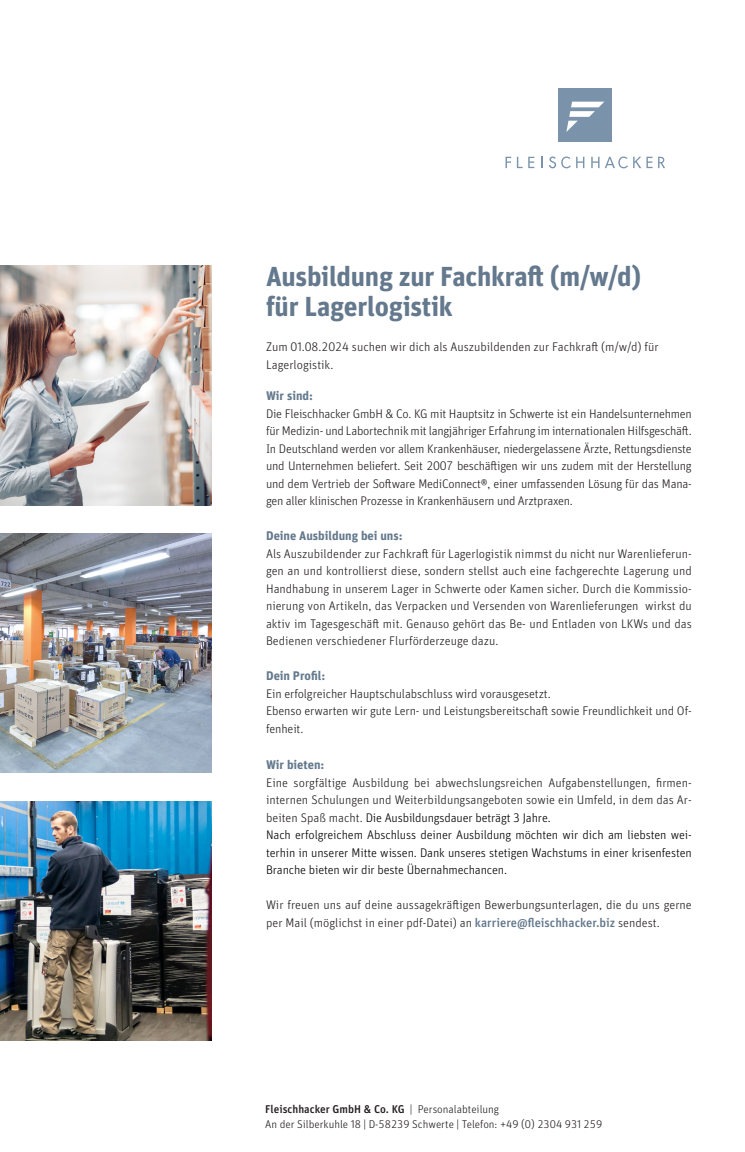
<style>
.page{position:relative;width:745px;height:1152px;background:#fff}
.page>*{position:absolute;margin:0;border:0;box-sizing:border-box;transform-origin:0 0}
.t1{font:700 27.5px/30px "Unit Pro";letter-spacing:-.01em;color:#64798d}
.t2{font:300 12.5px/17.5px "Unit Pro";color:#231f20}
.t3{font:300 12.5px/17.5px "Unit Pro";letter-spacing:-.01em;color:#000}
.t4{font:700 12.5px "Unit Pro";color:#64798d}
.t5{font:300 11.25px/15px "Unit Pro";color:#231f20}
.s1{color:#231f20}
.s2{font-weight:500;color:#64798d}
.s3{font-weight:500}
</style>
<div class="page">
<svg style="left:549px;top:156px;width:6px;height:12px"></svg>
<svg style="left:505px;top:157px;width:17px;height:11px"></svg>
<svg style="left:528px;top:157px;width:6px;height:11px"></svg>
<svg style="left:561px;top:156px;width:23px;height:12px"></svg>
<svg style="left:591px;top:156px;width:73px;height:12px"></svg>
<div style="left:558px;top:88px;width:53px;height:53px;background:#7a93aa"></div>
<svg style="left:566px;top:102px;width:38px;height:30px"></svg>
<img style="left:0;top:801px;width:211px;height:239px">
<img style="left:0;top:533px;width:211px;height:239px">
<img style="left:0;top:266px;width:211px;height:239px">
<h1 class="t1" style="left:266px;top:260px;width:376px">Ausbildung zur Fachkraft (m/w/d) für Lagerlogistik</h1>
<p class="t2" style="left:266px;top:338px;width:394px">Zum 01.08.2024 suchen wir dich als Auszubildenden zur Fachkraft (m/w/d) für<br>Lagerlogistik.</p>
<p class="t4" style="left:266px;top:387px;width:49px">Wir sind:</p>
<p class="t2" style="left:266px;top:404px;width:427px;text-align:justify">Die Fleischhacker GmbH &amp; Co. KG mit Hauptsitz in Schwerte ist ein Handelsunternehmen für Medizin- und Labortechnik mit langjähriger Erfahrung im internationalen Hilfsgeschäft.<br>In Deutschland werden vor allem Krankenhäuser, niedergelassene Ärzte, Rettungsdienste und Unternehmen beliefert. Seit 2007 beschäftigen wir uns zudem mit der Herstellung und dem Vertrieb der Software MediConnect®, einer umfassenden Lösung für das Mana&shy;gen aller klinischen Prozesse in Krankenhäusern und Arztpraxen.</p>
<p class="t4" style="left:266px;top:527px;width:138px">Deine Ausbildung bei uns:</p>
<p class="t2" style="left:266px;top:544px;width:427px;text-align:justify">Als Auszubildender zur Fachkraft für Lagerlogistik nimmst du nicht nur Warenlieferun&shy;gen an und kontrollierst diese, sondern stellst auch eine fachgerechte Lagerung und Handhabung in unserem Lager in Schwerte oder Kamen sicher. Durch die Kommissio&shy;nierung von Artikeln, das Verpacken und Versenden von Warenlieferungen wirkst du aktiv im Tagesgeschäft mit. Genauso gehört das Be- und Entladen von LKWs und das Bedienen verschiedener Flurförderzeuge dazu.</p>
<p class="t4" style="left:266px;top:667px;width:61px">Dein Profil:</p>
<p class="t2" style="left:266px;top:684px;width:427px">Ein erfolgreicher Hauptschulabschluss wird vorausgesetzt.<br>Ebenso erwarten wir gute Lern- und Leistungsbereitschaft sowie Freundlichkeit und Of&shy;fenheit.</p>
<p class="t4" style="left:266px;top:755px;width:60px">Wir bieten:</p>
<p class="t3" style="left:266px;top:773px;width:427px"><span class="s1">Eine sorgfältige Ausbildung bei abwechslungsreichen Aufgabenstellungen, firmen&shy;internen Schulungen und Weiterbildungsangeboten sowie ein Umfeld, in dem das Ar&shy;beiten Spaß macht.</span> Die Ausbildungsdauer beträgt 3 Jahre.<br>Nach erfolgreichem Abschluss deiner Ausbildung möchten wir dich am liebsten wei&shy;terhin in unserer Mitte wissen. Dank unseres stetigen Wachstums in einer krisenfesten Branche bieten wir dir beste Übernahmechancen.</p>
<p class="t2" style="left:266px;top:895px;width:427px">Wir freuen uns auf deine aussagekräftigen Bewerbungsunterlagen, die du uns gerne per Mail (möglichst in einer pdf-Datei) an <span class="s2">karriere@fleischhacker.biz</span> sendest.</p>
<p class="t5" style="left:265px;top:1101px;width:338px"><span class="s3">Fleischhacker GmbH &amp; Co. KG</span> | Personalabteilung<br>An der Silberkuhle 18 | D-58239 Schwerte | Telefon: +49 (0) 2304 931 259</p>
</div>
